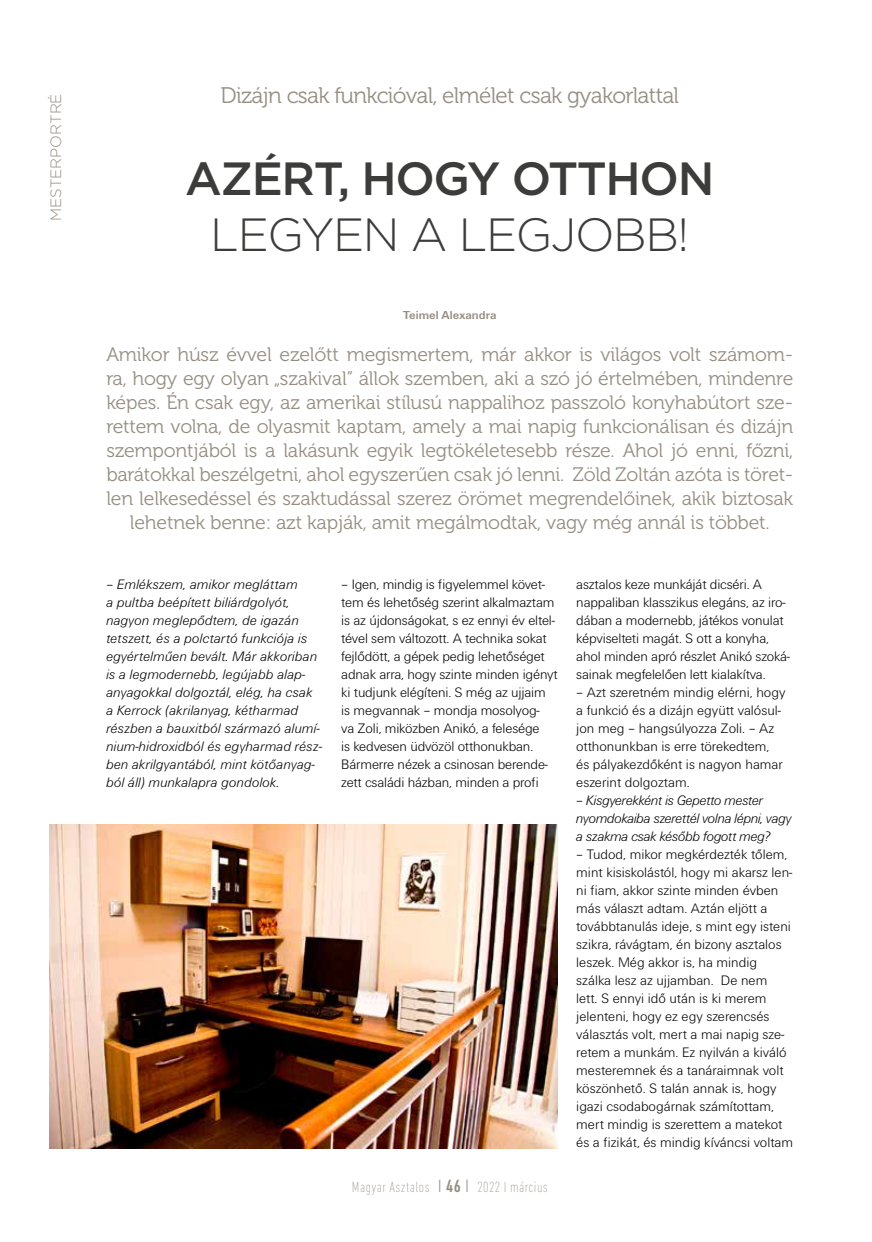
<style>
.page{position:relative;width:872px;height:1242px;background:#fff}
.page>*{position:absolute;margin:0;border:0;box-sizing:border-box;transform-origin:0 0}
.t1{font:500 46.5px "Gotham";letter-spacing:-.03em;color:#3c3c3b}
.t2{font:300 46.5px "Gotham";letter-spacing:-.03em;color:#3c3c3b}
.t3{font:22.5px "Museo 300";letter-spacing:-.03em;color:#968e82}
.t4{font:19.5px/24px "Museo 300";letter-spacing:-.01em;color:#968e82;text-align:center}
.t5{font:200 condensed 15px "DIN Next LT Pro";letter-spacing:.03em;color:#968e82}
.t6{font:300 15px "Gotham";color:#968e82}
.t7{font:14.25px/18px "U001 Lig";letter-spacing:-.01em;color:#000}
.t8{font:italic 14.25px/18px "U001 Lig";color:#000}
.t9{font:italic 14.25px/18px "U001 Lig";letter-spacing:-.03em;color:#000}
.t10{font:700 12px "U001";color:#968e82}
.s1{font-weight:300;font-size:18px}
.s2{font-weight:500;font-size:18px}
</style>
<div class="page">
<img style="left:49px;top:824px;width:508px;height:324px">
<p class="t6" style="left:46px;top:221px;width:129px;rotate:-90deg">MESTERPORTRÉ</p>
<h2 class="t3" style="left:220px;top:83px;width:460px">Dizájn csak funkcióval, elmélet csak gyakorlattal</h2>
<h1 class="t1" style="left:185px;top:148px;width:531px">AZÉRT, HOGY OTTHON</h1>
<h1 class="t2" style="left:210px;top:205px;width:480px">LEGYEN A LEGJOBB!</h1>
<p class="t10" style="left:403px;top:308px;width:95px">Teimel Alexandra</p>
<p class="t4" style="left:106px;top:343px;width:688px">Amikor húsz évvel ezelőtt megismertem, már akkor is világos volt számom&shy;ra, hogy egy olyan „szakival” állok szemben, aki a szó jó értelmében, mindenre képes. Én csak egy, az amerikai stílusú nappalihoz passzoló konyhabútort sze&shy;rettem volna, de olyasmit kaptam, amely a mai napig funkcionálisan és dizájn szempontjából is a lakásunk egyik legtökéletesebb része. Ahol jó enni, főzni, barátokkal beszélgetni, ahol egyszerűen csak jó lenni. Zöld Zoltán azóta is töret&shy;len lelkesedéssel és szaktudással szerez örömet megrendelőinek, akik biztosak lehetnek benne: azt kapják, amit megálmodtak, vagy még annál is többet.</p>
<p class="t8" style="left:106px;top:576px;width:218px">– Emlékszem, amikor megláttam<br>a pultba beépített biliárdgolyót, nagyon meglepődtem, de igazán tetszett, és a polctartó funkciója is egyértelműen bevált. Már akkoriban is a legmodernebb, legújabb alap&shy;anyagokkal dolgoztál, elég, ha csak a Kerrock (akrilanyag, kétharmad részben a bauxitból származó alumí&shy;nium-hidroxidból és egyharmad rész&shy;ben akrilgyantából, mint kötőanyag&shy;ból áll) munkalapra gondolok.</p>
<p class="t7" style="left:341px;top:575px;width:218px">– Igen, mindig is figyelemmel követ&shy;tem és lehetőség szerint alkalmaztam is az újdonságokat, s ez ennyi év eltel&shy;tével sem változott. A technika sokat fejlődött, a gépek pedig lehetőséget adnak arra, hogy szinte minden igényt ki tudjunk elégíteni. S még az ujjaim is megvannak – mondja mosolyog-<br>va Zoli, miközben Anikó, a felesége<br>is kedvesen üdvözöl otthonukban.<br>Bármerre nézek a csinosan berende&shy;zett családi házban, minden a profi</p>
<p class="t7" style="left:576px;top:575px;width:215px">asztalos keze munkáját dicséri. A nappaliban klasszikus elegáns, az iro&shy;dában a modernebb, játékos vonulat képviselteti magát. S ott a konyha, ahol minden apró részlet Anikó szoká&shy;sainak megfelelően lett kialakítva.</p>
<p class="t7" style="left:576px;top:683px;width:211px">– Azt szeretném mindig elérni, hogy a funkció és a dizájn együtt valósul&shy;jon meg – hangsúlyozza Zoli. – Az otthonunkban is erre törekedtem, és pályakezdőként is nagyon hamar eszerint dolgoztam.</p>
<p class="t9" style="left:576px;top:792px;width:217px">– Kisgyerekként is Gepetto mester nyomdokaiba szerettél volna lépni, vagy a szakma csak később fogott meg?</p>
<p class="t7" style="left:576px;top:845px;width:218px">– Tudod, mikor megkérdezték tőlem, mint kisiskolástól, hogy mi akarsz len&shy;ni fiam, akkor szinte minden évben más választ adtam. Aztán eljött a továbbtanulás ideje, s mint egy isteni szikra, rávágtam, én bizony asztalos leszek. Még akkor is, ha mindig szálka lesz az ujjamban. De nem<br>lett. S ennyi idő után is ki merem jelenteni, hogy ez egy szerencsés választás volt, mert a mai napig sze&shy;retem a munkám. Ez nyilván a kiváló mesteremnek és a tanáraimnak volt köszönhető. S talán annak is, hogy igazi csodabogárnak számítottam, mert mindig is szerettem a matekot és a fizikát, és mindig kíváncsi voltam</p>
<p class="t5" style="left:352px;top:1178px;width:197px">Magyar Asztalos <span class="s1">I</span> <span class="s2">46</span> <span class="s1">I</span> 2022 I március</p>
</div>
